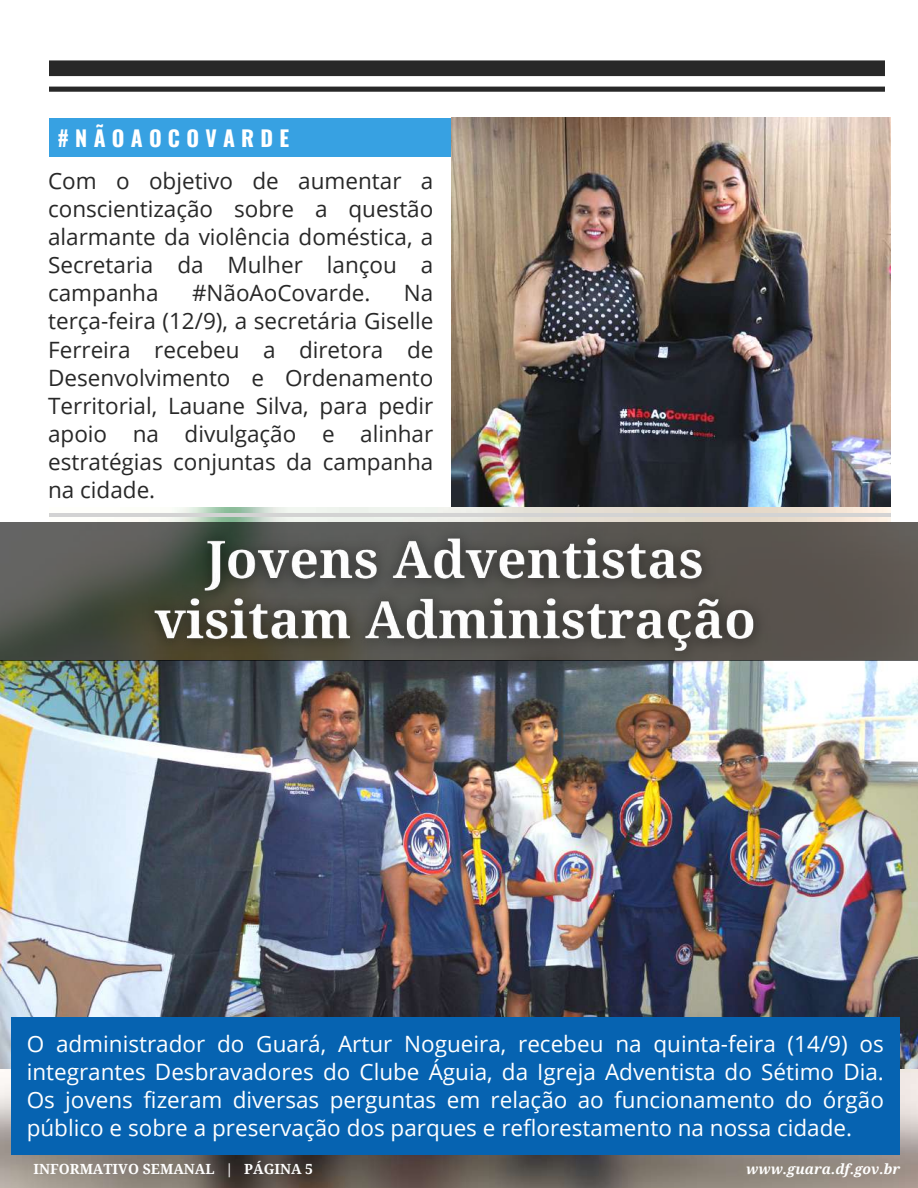
<style>
.page{position:relative;width:918px;height:1188px;background:#fff}
.page>*{position:absolute;margin:0;border:0;box-sizing:border-box;transform-origin:0 0}
.t1{font:22.5px/28.2px "Open Sans";color:#282828;text-align:justify}
.t2{font:22.5px/28.2px "Open Sans";color:#fff;text-align:justify}
.t3{font:700 21.6px "Oswald";letter-spacing:.29em;color:#fff}
.t4{font:700 13.95px "Droid Serif";color:#fff}
.t5{font:italic 700 13.95px "Droid Serif";color:#fff}
</style>
<div class="page">
<div style="left:46px;top:118px;width:409px;height:39px;background:#37a1e2"></div>
<svg style="left:49px;top:60px;width:836px;height:32px"></svg>
<img style="left:451px;top:118px;width:440px;height:389px">
<img style="left:0;top:507px;width:918px;height:681px">
<hr style="left:22px;top:513px;width:896px;height:4px;background:#d3d3d3">
<img style="left:0;top:661px;width:918px;height:408px">
<div style="left:0;top:34px;width:48px;height:488px;background:#fff"></div>
<svg style="left:0;top:522px;width:918px;height:139px;background:#57554f"></svg>
<div style="left:11px;top:1017px;width:889px;height:138px;background:#0663b1"></div>
<div style="left:892px;top:34px;width:26px;height:488px;background:#fff"></div>
<img style="left:131px;top:517px;width:646px;height:160px">
<p class="t3" style="left:57px;top:121px;width:233px">#NÃOAOCOVARDE</p>
<p class="t1" style="left:48px;top:166px;width:387px">Com o objetivo de aumentar a conscientização sobre a questão alarmante da violência doméstica, a Secretaria da Mulher lançou a campanha</p>
<p class="t1" style="left:192px;top:278px;width:180px">#NãoAoCovarde.</p>
<p class="t1" style="left:48px;top:278px;width:387px;text-indent:356px">Na terça-feira (12/9), a secretária Giselle Ferreira recebeu a diretora de Desenvolvimento e Ordenamento Territorial, Lauane Silva, para pedir apoio na divulgação e alinhar estratégias conjuntas da campanha na cidade.</p>
<p class="t2" style="left:27px;top:1029px;width:859px">O administrador do Guará, Artur Nogueira, recebeu na quinta-feira (14/9) os integrantes Desbravadores do Clube Águia, da Igreja Adventista do Sétimo Dia.<br>Os jovens fizeram diversas perguntas em relação ao funcionamento do órgão público e sobre a preservação dos parques e reflorestamento na nossa cidade.</p>
<p class="t4" style="left:33px;top:1161px;width:281px">INFORMATIVO SEMANAL | PÁGINA 5</p>
<p class="t5" style="left:746px;top:1161px;width:155px">www.guara.df.gov.br</p>
</div>
